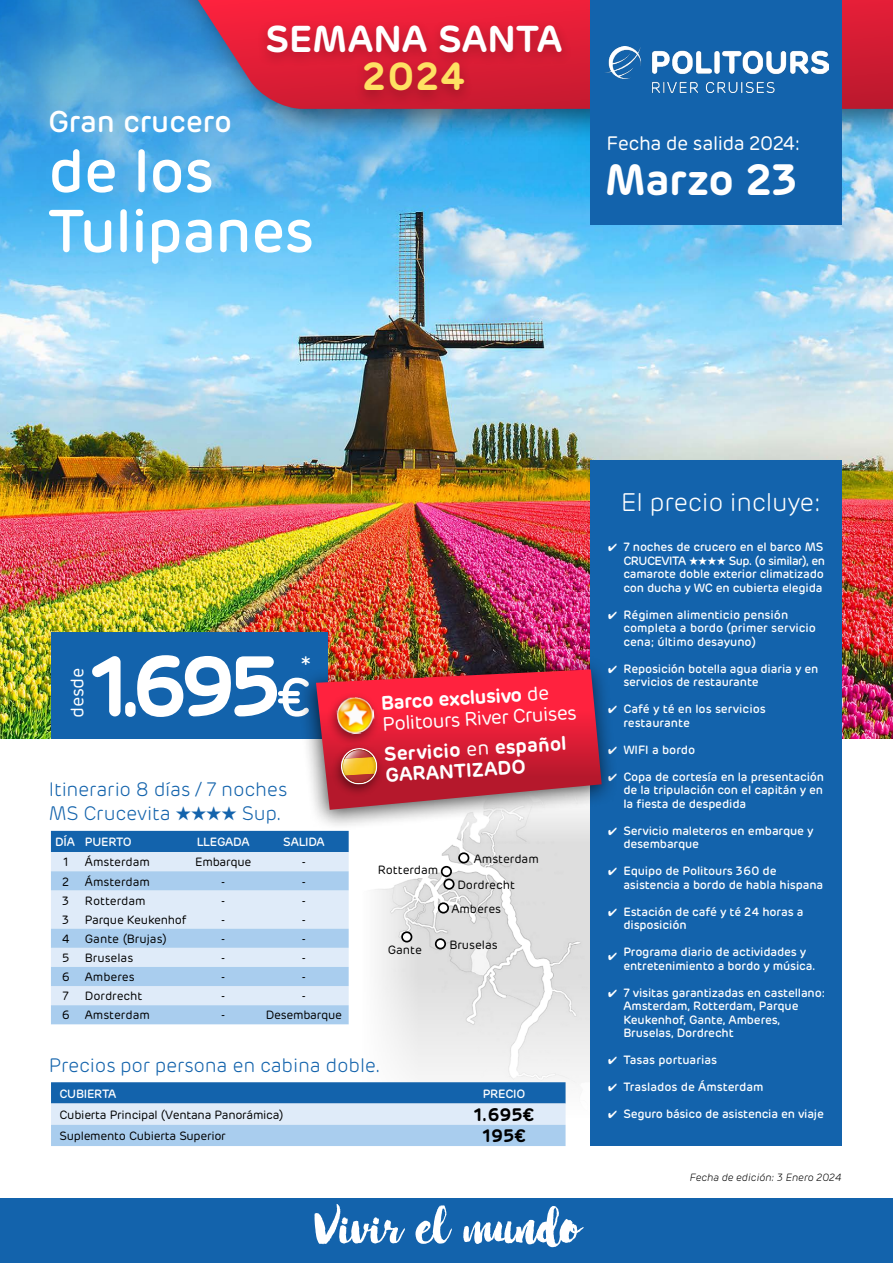
<style>
.page{position:relative;width:893px;height:1263px;background:#fff}
.page>*{position:absolute;margin:0;border:0;box-sizing:border-box;transform-origin:0 0}
.t1{font:600 84.6px "Rubrik";color:#fff}
.t2{font:500 60px/60px "Rubrik";letter-spacing:-.01em;color:#fff}
.t3{font:57px "Mabotim Demo";color:#fff}
.t4{font:600 43.5px "Rubrik";letter-spacing:-.01em;color:#fff}
.t5{font:600 39px "Rubrik";color:#ffe163}
.t6{font:600 37.05px "Rubrik";color:#fff}
.t7{font:500 30px "Rubrik";letter-spacing:-.005em;color:#fff}
.t8{font:300 27px "Rubrik";color:#fff}
.t9{font:300 25.5px "Rubrik";letter-spacing:-.01em;color:#fff}
.t10{font:300 19.5px/23.4px "Rubrik";letter-spacing:-.01em;color:#1363ac}
.t11{font:19.5px/21.1px "Rubrik";letter-spacing:-.025em;color:#fff}
.t12{font:600 19.5px/21px "Rubrik";color:#fff}
.t13{font:600 18px "Rubrik";letter-spacing:-.01em;color:#000}
.t14{font:18px "Rubrik";letter-spacing:-.02em;color:#fff}
.t15{font:500 12px/13.5px "Rubrik";letter-spacing:-.01em;color:#fff}
.t16{font:12px "Rubrik";letter-spacing:-.005em;color:#000}
.t17{font:italic 300 10.5px "Rubrik";color:#000}
.s1{font-weight:500;font-size:54px}
.s2{font-weight:600}
.s3{font-weight:400}
</style>
<div class="page">
<img style="left:360px;top:831px;width:342px;height:368px">
<div style="left:459px;top:853px;width:9px;height:10px;background:#fff;border-radius:50%"></div>
<div style="left:458px;top:852px;width:11px;height:11px;border:2px solid #000;border-radius:50%"></div>
<div style="left:442px;top:867px;width:9px;height:9px;background:#fff;border-radius:50%"></div>
<div style="left:441px;top:866px;width:11px;height:11px;border:2px solid #000;border-radius:50%"></div>
<div style="left:439px;top:903px;width:9px;height:10px;background:#fff;border-radius:50%"></div>
<div style="left:438px;top:902px;width:11px;height:11px;border:2px solid #000;border-radius:50%"></div>
<div style="left:436px;top:939px;width:9px;height:9px;background:#fff;border-radius:50%"></div>
<div style="left:435px;top:938px;width:11px;height:11px;border:2px solid #000;border-radius:50%"></div>
<div style="left:402px;top:932px;width:9px;height:10px;background:#fff;border-radius:50%"></div>
<div style="left:401px;top:931px;width:11px;height:11px;border:2px solid #000;border-radius:50%"></div>
<div style="left:444px;top:879px;width:10px;height:10px;background:#fff;border-radius:50%"></div>
<div style="left:443px;top:878px;width:12px;height:12px;border:2px solid #000;border-radius:50%"></div>
<img style="left:0;top:145px;width:893px;height:594px">
<svg style="left:0;top:0;width:737px;height:312px;background:#63bbed"></svg>
<div style="left:163px;top:0;width:730px;height:145px;background:#000;opacity:.56"></div>
<svg style="left:198px;top:0;width:695px;height:109px;background:#c43554"></svg>
<div style="left:256px;top:19px;width:317px;height:89px;background:#000;opacity:.25"></div>
<div style="left:591px;top:460px;width:251px;height:686px;background:#1363ac"></div>
<div style="left:591px;top:0;width:251px;height:224px;background:#1363ac"></div>
<svg style="left:51px;top:1082px;width:515px;height:64px;background:#8ab4dc"></svg>
<div style="left:51px;top:831px;width:298px;height:21px;background:#1363ac"></div>
<div style="left:51px;top:852px;width:298px;height:19px;background:#dfebf9"></div>
<svg style="left:51px;top:871px;width:298px;height:153px;background:#c4dcf3"></svg>
<div style="left:0;top:1199px;width:893px;height:64px;background:#1363ac"></div>
<div style="left:51px;top:632px;width:276px;height:107px;background:#1363ac"></div>
<div style="left:297px;top:655px;width:321px;height:176px;background:#000;opacity:.71"></div>
<svg style="left:316px;top:669px;width:286px;height:141px;background:#cd3246"></svg>
<img style="left:343px;top:757px;width:32px;height:18px">
<img style="left:345px;top:750px;width:27px;height:9px">
<img style="left:346px;top:774px;width:27px;height:8px">
<div style="left:326px;top:692px;width:55px;height:55px;background:#000;opacity:.44"></div>
<img style="left:336px;top:696px;width:39px;height:39px">
<img style="left:605px;top:46px;width:223px;height:47px">
<svg style="left:608px;top:665px;width:9px;height:8px"></svg>
<svg style="left:608px;top:706px;width:9px;height:7px"></svg>
<svg style="left:608px;top:746px;width:9px;height:8px"></svg>
<svg style="left:608px;top:827px;width:9px;height:4px"></svg>
<svg style="left:608px;top:773px;width:9px;height:8px"></svg>
<h3 class="t6" style="left:265px;top:15px;width:298px">SEMANA SANTA</h3>
<h3 class="t5" style="left:362px;top:52px;width:105px">2024</h3>
<h3 class="t7" style="left:48px;top:103px;width:185px">Gran crucero</h3>
<h2 class="t2" style="left:48px;top:142px;width:267px">de los<br>Tulipanes</h2>
<h3 class="t11" style="left:606px;top:133px;width:195px">Fecha de salida 2024:</h3>
<h3 class="t4" style="left:605px;top:152px;width:195px">Marzo 23</h3>
<h1 class="t1" style="left:88px;top:632px;width:224px">1.695<span class="s1">€</span></h1>
<h3 class="t8" style="left:300px;top:650px;width:12px">*</h3>
<h3 class="t14" style="left:66px;top:717px;width:51px;rotate:-90deg">desde</h3>
<h3 class="t10" style="left:49px;top:778px;width:240px">Itinerario 8 días / 7 noches<br>MS Crucevita ★★★★ Sup.</h3>
<p class="t15" style="left:55px;top:836px;width:78px">DÍA PUERTO</p>
<p class="t15" style="left:197px;top:836px;width:54px">LLEGADA</p>
<p class="t15" style="left:283px;top:836px;width:43px">SALIDA</p>
<p class="t16" style="left:63px;top:855px;width:7px">1</p>
<p class="t16" style="left:85px;top:855px;width:67px">Ámsterdam</p>
<p class="t16" style="left:195px;top:855px;width:58px">Embarque</p>
<p class="t16" style="left:302px;top:855px;width:6px">-</p>
<p class="t16" style="left:62px;top:874px;width:9px">2</p>
<p class="t16" style="left:85px;top:874px;width:67px">Ámsterdam</p>
<p class="t16" style="left:221px;top:874px;width:6px">-</p>
<p class="t16" style="left:302px;top:874px;width:6px">-</p>
<p class="t16" style="left:62px;top:893px;width:9px">3</p>
<p class="t16" style="left:85px;top:893px;width:62px">Rotterdam</p>
<p class="t16" style="left:221px;top:893px;width:6px">-</p>
<p class="t16" style="left:302px;top:893px;width:6px">-</p>
<p class="t16" style="left:62px;top:912px;width:9px">3</p>
<p class="t16" style="left:85px;top:912px;width:103px">Parque Keukenhof</p>
<p class="t16" style="left:221px;top:912px;width:6px">-</p>
<p class="t16" style="left:302px;top:912px;width:6px">-</p>
<p class="t16" style="left:62px;top:931px;width:9px">4</p>
<p class="t16" style="left:85px;top:931px;width:83px">Gante (Brujas)</p>
<p class="t16" style="left:221px;top:931px;width:6px">-</p>
<p class="t16" style="left:302px;top:931px;width:6px">-</p>
<p class="t16" style="left:62px;top:951px;width:9px">5</p>
<p class="t16" style="left:85px;top:951px;width:50px">Bruselas</p>
<p class="t16" style="left:221px;top:951px;width:6px">-</p>
<p class="t16" style="left:302px;top:951px;width:6px">-</p>
<p class="t16" style="left:62px;top:970px;width:10px">6</p>
<p class="t16" style="left:85px;top:970px;width:51px">Amberes</p>
<p class="t16" style="left:221px;top:970px;width:6px">-</p>
<p class="t16" style="left:302px;top:970px;width:6px">-</p>
<p class="t16" style="left:63px;top:989px;width:8px">7</p>
<p class="t16" style="left:85px;top:989px;width:59px">Dordrecht</p>
<p class="t16" style="left:221px;top:989px;width:6px">-</p>
<p class="t16" style="left:302px;top:989px;width:6px">-</p>
<p class="t16" style="left:62px;top:1008px;width:10px">6</p>
<p class="t16" style="left:85px;top:1008px;width:67px">Amsterdam</p>
<p class="t16" style="left:221px;top:1008px;width:6px">-</p>
<p class="t16" style="left:266px;top:1008px;width:78px">Desembarque</p>
<h3 class="t11" style="left:380px;top:693px;width:196px;rotate:-4deg"><span class="s2">Barco exclusivo</span> de<br>Politours River Cruises</h3>
<h3 class="t12" style="left:383px;top:744px;width:184px;rotate:-4deg">Servicio <span class="s3">en</span> español<br>GARANTIZADO</h3>
<p class="t16" style="left:378px;top:863px;width:62px">Rotterdam</p>
<p class="t16" style="left:388px;top:943px;width:36px">Gante</p>
<p class="t16" style="left:474px;top:851px;width:66px">Amsterdam</p>
<p class="t16" style="left:457px;top:878px;width:59px">Dordrecht</p>
<p class="t16" style="left:451px;top:901px;width:51px">Amberes</p>
<p class="t16" style="left:449px;top:937px;width:50px">Bruselas</p>
<h3 class="t10" style="left:49px;top:1053px;width:334px">Precios por persona en cabina doble.</h3>
<p class="t15" style="left:60px;top:1087px;width:58px">CUBIERTA</p>
<p class="t15" style="left:483px;top:1087px;width:44px">PRECIO</p>
<p class="t16" style="left:60px;top:1107px;width:225px">Cubierta Principal (Ventana Panorámica)</p>
<h3 class="t13" style="left:473px;top:1103px;width:62px">1.695€</h3>
<p class="t16" style="left:60px;top:1129px;width:168px">Suplemento Cubierta Superior</p>
<h3 class="t13" style="left:482px;top:1125px;width:45px">195€</h3>
<h3 class="t3" style="left:312px;top:1199px;width:271px">Vivir el mundo</h3>
<h3 class="t9" style="left:621px;top:487px;width:202px">El precio incluye:</h3>
<p class="t15" style="left:623px;top:540px;width:203px">7 noches de crucero en el barco MS CRUCEVITA ★★★★ Sup. (o similar), en camarote doble exterior climatizado con ducha y WC en cubierta elegida</p>
<p class="t15" style="left:623px;top:608px;width:194px">Régimen alimenticio pensión completa a bordo (primer servicio cena; último desayuno)</p>
<p class="t15" style="left:623px;top:662px;width:197px">Reposición botella agua diaria y en servicios de restaurante</p>
<p class="t15" style="left:623px;top:702px;width:144px">Café y té en los servicios restaurante</p>
<p class="t15" style="left:623px;top:743px;width:73px">WIFI a bordo</p>
<p class="t15" style="left:623px;top:770px;width:202px;text-align:justify">Copa de cortesía en la presentación de la tripulación con el capitán y en la fiesta de despedida</p>
<p class="t15" style="left:623px;top:824px;width:192px">Servicio maleteros en embarque y desembarque</p>
<p class="t15" style="left:623px;top:864px;width:201px">Equipo de Politours 360 de asistencia a bordo de habla hispana</p>
<p class="t15" style="left:623px;top:905px;width:182px">Estación de café y té 24 horas a disposición</p>
<p class="t15" style="left:623px;top:945px;width:194px">Programa diario de actividades y entretenimiento a bordo y música.</p>
<p class="t15" style="left:623px;top:986px;width:203px">7 visitas garantizadas en castellano:<br>Amsterdam, Rotterdam, Parque<br>Keukenhof, Gante, Amberes,<br>Bruselas, Dordrecht</p>
<p class="t15" style="left:623px;top:1053px;width:95px">Tasas portuarias</p>
<p class="t15" style="left:623px;top:1080px;width:142px">Traslados de Ámsterdam</p>
<p class="t15" style="left:623px;top:1107px;width:202px">Seguro básico de asistencia en viaje</p>
<p class="t17" style="left:690px;top:1171px;width:153px">Fecha de edición: 3 Enero 2024</p>
</div>
